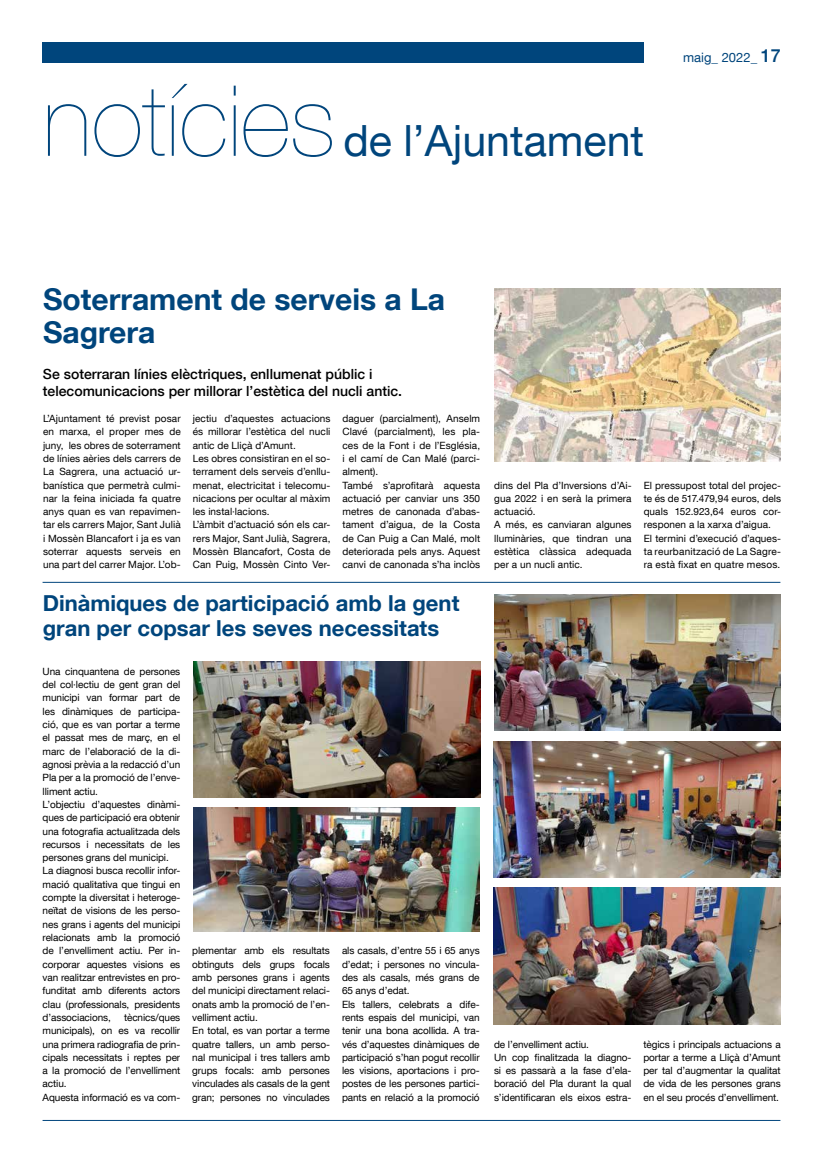
<style>
.page{position:relative;width:823px;height:1163px;background:#fff}
.page>*{position:absolute;margin:0;border:0;box-sizing:border-box;transform-origin:0 0}
.t1{font:200 98.2px "Helvetica Neue LT Com";color:#00457c}
.t2{font:43px "Helvetica Neue LT Com";color:#00457c}
.t3{font:700 30px/33px "Helvetica Neue LT Com";color:#00457c}
.t4{font:700 22px/25px "Helvetica Neue LT Com";color:#00457c}
.t5{font:500 14px/16.8px "Helvetica Neue LT Com";color:#000}
.t6{font:13px "Helvetica Neue LT Com";color:#00457c}
.t7{font:10px/13.3px "Helvetica Neue LT Com";letter-spacing:-.01em;color:#000}
.t8{font:10px/13.3px "Helvetica Neue LT Com";letter-spacing:.01em;color:#000}
.s1{font-family:"Helvetica Neue";font-weight:500;font-size:18px}
</style>
<div class="page">
<div style="left:43px;top:43px;width:600px;height:20px;background:#00457c"></div>
<hr style="left:43px;top:1119px;width:737px;height:1px;background:#00457c">
<hr style="left:43px;top:582px;width:737px;height:1px;background:#00457c">
<img style="left:494px;top:594px;width:286px;height:136px">
<img style="left:493px;top:741px;width:287px;height:136px">
<img style="left:493px;top:887px;width:287px;height:137px">
<img style="left:193px;top:661px;width:286px;height:136px">
<img style="left:193px;top:807px;width:286px;height:124px">
<img style="left:494px;top:289px;width:286px;height:173px">
<h1 class="t1" style="left:43px;top:64px;width:294px">notícies</h1>
<h2 class="t2" style="left:343px;top:114px;width:302px">de l’Ajuntament</h2>
<h3 class="t6" style="left:682px;top:49px;width:99px">maig_ 2022_ <span class="s1">17</span></h3>
<h3 class="t3" style="left:43px;top:282px;width:403px">Soterrament de serveis a La<br>Sagrera</h3>
<h3 class="t5" style="left:43px;top:365px;width:360px">Se soterraran línies elèctriques, enllumenat públic i telecomunicacions per millorar l’estètica del nucli antic.</h3>
<p class="t7" style="left:43px;top:411px;width:139px;text-align:justify">L’Ajuntament té previst posar en marxa, el proper mes de juny, les obres de soterrament de línies aèries dels carrers de La Sagrera, una actuació ur&shy;banística que permetrà culmi&shy;nar la feina iniciada fa quatre anys quan es van repavimen&shy;tar els carrers Major, Sant Julià i Mossèn Blancafort i ja es van soterrar aquests serveis en una part del carrer Major. L’ob-</p>
<p class="t7" style="left:193px;top:411px;width:139px">jectiu d’aquestes actuacions és millorar l’estètica del nucli antic de Lliçà d’Amunt.<br>Les obres consistiran en el so&shy;terrament dels serveis d’enllu&shy;menat, electricitat i telecomu&shy;nicacions per ocultar al màxim les instal·lacions.<br>L’àmbit d’actuació són els car&shy;rers Major, Sant Julià, Sagrera,<br>Mossèn Blancafort, Costa de<br>Can Puig, Mossèn Cinto Ver-</p>
<p class="t7" style="left:342px;top:411px;width:139px">daguer (parcialment), Anselm<br>Clavé (parcialment), les pla&shy;ces de la Font i de l’Església, i el camí de Can Malé (parci&shy;alment).<br>També s’aprofitarà aquesta actuació per canviar uns 350 metres de canonada d’abas&shy;tament d’aigua, de la Costa de Can Puig a Can Malé, molt deteriorada pels anys. Aquest canvi de canonada s’ha inclòs</p>
<h3 class="t4" style="left:43px;top:589px;width:418px">Dinàmiques de participació amb la gent gran per copsar les seves necessitats</h3>
<p class="t7" style="left:43px;top:664px;width:139px">Una cinquantena de persones del col·lectiu de gent gran del municipi van formar part de les dinàmiques de participa&shy;ció, que es van portar a terme el passat mes de març, en el marc de l’elaboració de la di&shy;agnosi prèvia a la redacció d’un<br>Pla per a la promoció de l’enve&shy;lliment actiu.<br>L’objectiu d’aquestes dinàmi&shy;ques de participació era obtenir una fotografia actualitzada dels recursos i necessitats de les persones grans del municipi.<br>La diagnosi busca recollir infor&shy;mació qualitativa que tingui en compte la diversitat i heteroge&shy;neïtat de visions de les perso&shy;nes grans i agents del municipi relacionats amb la promoció de l’envelliment actiu. Per in&shy;corporar aquestes visions es van realitzar entrevistes en pro&shy;funditat amb diferents actors clau (professionals, presidents d’associacions,</p>
<p class="t7" style="left:192px;top:943px;width:139px">plementar amb els resultats obtinguts dels grups focals amb persones grans i agents del municipi directament relaci&shy;onats amb la promoció de l’en&shy;velliment actiu.<br>En total, es van portar a terme quatre tallers, un amb perso&shy;nal municipal i tres tallers amb grups focals: amb persones vinculades als casals de la gent gran; persones no vinculades</p>
<p class="t7" style="left:342px;top:943px;width:139px">als casals, d’entre 55 i 65 anys d’edat; i persones no vincula&shy;des als casals, més grans de<br>65 anys d’edat.<br>Els tallers, celebrats a dife&shy;rents espais del municipi, van tenir una bona acollida. A tra&shy;vés d’aquestes dinàmiques de participació s’han pogut recollir les visions, aportacions i pro&shy;postes de les persones partici&shy;pants en relació a la promoció</p>
<p class="t7" style="left:43px;top:1010px;width:139px;text-indent:81px">tècnics/ques municipals), on es va recollir una primera radiografia de prin&shy;cipals necessitats i reptes per a la promoció de l’envelliment actiu.<br>Aquesta informació es va com-</p>
<p class="t7" style="left:494px;top:478px;width:139px">dins del Pla d’Inversions d’Ai&shy;gua 2022 i en serà la primera actuació.<br>A més, es canviaran algunes lluminàries, que tindran una estètica clàssica adequada per a un nucli antic.</p>
<p class="t8" style="left:643px;top:478px;width:139px">El pressupost total del projec&shy;te és de 517.479,94 euros, dels quals 152.923,64 euros cor&shy;responen a la xarxa d’aigua.<br>El termini d’execució d’aques&shy;ta reurbanització de La Sagre&shy;ra està fixat en quatre mesos.</p>
<p class="t7" style="left:494px;top:1036px;width:139px">de l’envelliment actiu.<br>Un cop finalitzada la diagno&shy;si es passarà a la fase d’ela&shy;boració del Pla durant la qual s’identificaran els eixos estra-</p>
<p class="t7" style="left:643px;top:1036px;width:139px;text-align:justify">tègics i principals actuacions a portar a terme a Lliçà d’Amunt per tal d’augmentar la qualitat de vida de les persones grans en el seu procés d’envelliment.</p>
</div>
